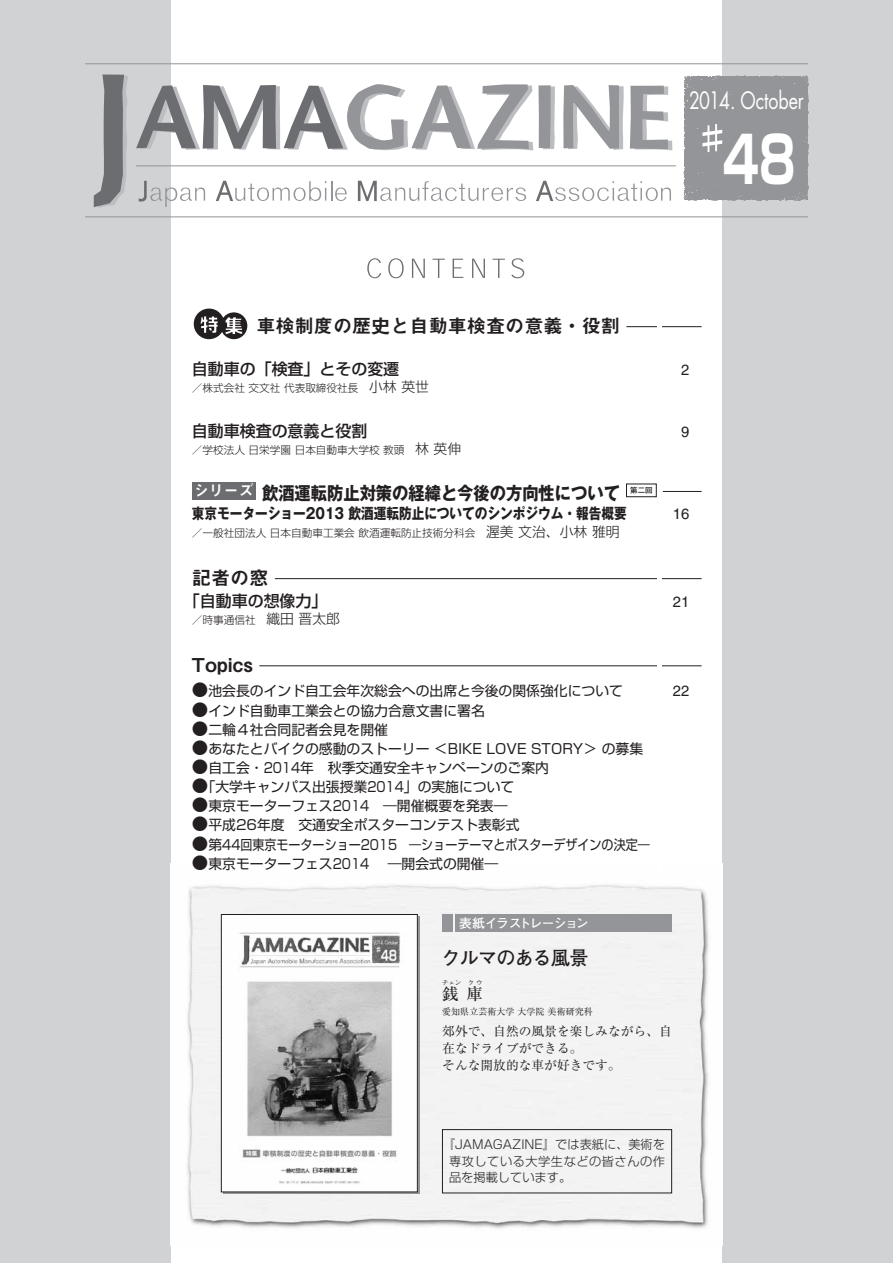
<style>
.page{position:relative;width:893px;height:1263px;background:#fff}
.page>*{position:absolute;margin:0;border:0;box-sizing:border-box;transform-origin:0 0}
.t1{font:700 63.75px "Shin Go Pro";color:#fff;scale:.7 1}
.t2{font:23.4px "Futura";color:#fff;scale:.76 1}
.t3{font:19.2px "Midashi Go Pro MB31";color:#231f20}
.t4{font:700 19.2px "Futo Go B101 Pro";letter-spacing:-.045em;color:#231f20}
.t5{font:700 18px "Gothic MB101 Pro";color:#231f20;scale:.9 1}
.t6{font:500 16.5px "Ryumin Pro";color:#231f20}
.t7{font:500 15.9px "Shin Go Pro";color:#231f20}
.t8{font:700 14.85px "Gothic MB101 Pro";color:#231f20;scale:.85 1}
.t9{font:14.85px "Helvetica";color:#231f20}
.t10{font:13.8px "Shin Go Pro";color:#231f20}
.t11{font:12.75px/17px "Ryumin Pro";color:#231f20}
.t12{font:700 12.75px "Futo Go B101 Pro";letter-spacing:-.07em;color:#fff}
.t13{font:300 12.15px/16.5px "Shin Go Pro";color:#231f20;text-align:justify}
.t14{font:300 10.65px "Shin Go Pro";color:#231f20}
.t15{font:9px "Ryumin Pro";color:#231f20}
.t16{font:500 7.5px "Gothic MB101 Pro";color:#231f20}
.t17{font:6.45px "Ryumin Pro";color:#231f20}
.s1{font-size:13.8px}
.s2{font-family:"Shin Go Pro";font-weight:500;font-size:15.9px}
.s3{font-size:16.5px}
</style>
<div class="page">
<div style="left:0;top:0;width:170px;height:1263px;background:#d1d2d4"></div>
<div style="left:723px;top:0;width:170px;height:1263px;background:#d1d2d4"></div>
<hr style="left:85px;top:63px;width:723px;height:1px;background:#939598">
<hr style="left:85px;top:216px;width:723px;height:1px;background:#939598">
<hr style="left:136px;top:165px;width:540px;height:1px;background:#939598">
<svg style="left:94px;top:74px;width:34px;height:134px"></svg>
<svg style="left:136px;top:84px;width:419px;height:66px"></svg>
<svg style="left:563px;top:85px;width:61px;height:65px"></svg>
<svg style="left:630px;top:86px;width:42px;height:64px"></svg>
<img style="left:187px;top:884px;width:522px;height:345px">
<svg style="left:139px;top:181px;width:66px;height:26px"></svg>
<svg style="left:216px;top:181px;width:131px;height:20px"></svg>
<svg style="left:358px;top:181px;width:168px;height:20px"></svg>
<svg style="left:536px;top:181px;width:135px;height:20px"></svg>
<svg style="left:367px;top:258px;width:14px;height:20px"></svg>
<svg style="left:388px;top:258px;width:16px;height:20px"></svg>
<svg style="left:412px;top:259px;width:13px;height:19px"></svg>
<svg style="left:432px;top:259px;width:13px;height:19px"></svg>
<svg style="left:453px;top:259px;width:10px;height:19px"></svg>
<svg style="left:472px;top:259px;width:13px;height:19px"></svg>
<svg style="left:493px;top:259px;width:12px;height:19px"></svg>
<svg style="left:511px;top:258px;width:13px;height:20px"></svg>
<div style="left:684px;top:76px;width:125px;height:125px;background:#939598"></div>
<div style="left:194px;top:309px;width:30px;height:30px;background:#231f20;border-radius:50%"></div>
<svg style="left:201px;top:316px;width:17px;height:17px"></svg>
<div style="left:221px;top:312px;width:26px;height:27px;background:#231f20;border-radius:50%"></div>
<svg style="left:226px;top:317px;width:16px;height:17px"></svg>
<hr style="left:626px;top:326px;width:76px;height:1px;background:#231f20">
<div style="left:192px;top:482px;width:64px;height:17px;background:#6c6d70"></div>
<div style="left:626px;top:484px;width:30px;height:13px;border:1px solid #231f20"></div>
<hr style="left:663px;top:491px;width:39px;height:1px;background:#231f20">
<hr style="left:275px;top:578px;width:427px;height:1px;background:#231f20">
<hr style="left:259px;top:665px;width:443px;height:1px;background:#231f20">
<hr style="left:657px;top:316px;width:4px;height:561px;background:#fff">
<div style="left:442px;top:914px;width:11px;height:17px;background:#939598"></div>
<div style="left:455px;top:914px;width:217px;height:17px;background:#939598"></div>
<div style="left:442px;top:1129px;width:230px;height:64px;border:1px solid #231f20"></div>
<img style="left:223px;top:916px;width:193px;height:274px">
<div style="left:221px;top:914px;width:197px;height:278px;border:1px solid #231f20"></div>
<h2 class="t2" style="left:689px;top:84px;width:153px">2014. October</h2>
<h1 class="t1" style="left:723px;top:109px;width:105px">48</h1>
<h3 class="t3" style="left:256px;top:310px;width:365px">車検制度の歴史と自動車検査の意義・役割</h3>
<p class="t7" style="left:192px;top:356px;width:209px">自動車の「検査」とその変遷</p>
<p class="t9" style="left:681px;top:361px;width:10px">2</p>
<p class="t14" style="left:192px;top:379px;width:239px">／株式会社 交文社 代表取締役社長 <span class="s1">小林 英世</span></p>
<p class="t7" style="left:192px;top:417px;width:177px">自動車検査の意義と役割</p>
<p class="t9" style="left:681px;top:423px;width:10px">9</p>
<p class="t14" style="left:192px;top:441px;width:271px">／学校法人 日栄学園 日本自動車大学校 教頭 <span class="s1">林 英伸</span></p>
<h3 class="t5" style="left:194px;top:478px;width:475px"><sup>シリーズ</sup>飲酒運転防止対策の経緯と今後の方向性について</h3>
<p class="t16" style="left:630px;top:484px;width:24px">第二回</p>
<p class="t8" style="left:192px;top:501px;width:532px">東京モーターショー2013 飲酒運転防止についてのシンポジウム・報告概要<span class="s2">　</span></p>
<p class="t9" style="left:673px;top:506px;width:18px">16</p>
<p class="t14" style="left:192px;top:524px;width:429px">／一般社団法人 日本自動車工業会 飲酒運転防止技術分科会 <span class="s1">渥美 文治、小林 雅明</span></p>
<h3 class="t3" style="left:192px;top:562px;width:78px">記者の窓</h3>
<p class="t7" style="left:184px;top:587px;width:145px">「自動車の想像力」</p>
<p class="t9" style="left:673px;top:593px;width:18px">21</p>
<p class="t14" style="left:192px;top:611px;width:150px">／時事通信社 <span class="s1">織田 晋太郎</span></p>
<h3 class="t3" style="left:192px;top:649px;width:62px">Topics</h3>
<p class="t10" style="left:192px;top:680px;width:433px"><span class="s3">●</span>池会長のインド自工会年次総会への出席と今後の関係強化について</p>
<p class="t9" style="left:673px;top:683px;width:18px">22</p>
<p class="t10" style="left:192px;top:699px;width:294px"><span class="s3">●</span>インド自動車工業会との協力合意文書に署名</p>
<p class="t10" style="left:192px;top:718px;width:198px"><span class="s3">●</span>二輪４社合同記者会見を開催</p>
<p class="t10" style="left:192px;top:737px;width:453px"><span class="s3">●</span>あなたとバイクの感動のストーリー＜BIKE LOVE STORY＞の募集</p>
<p class="t10" style="left:192px;top:756px;width:358px"><span class="s3">●</span>自工会・2014年　秋季交通安全キャンペーンのご案内</p>
<p class="t10" style="left:192px;top:775px;width:324px"><span class="s3">●</span>「大学キャンパス出張授業2014」の実施について</p>
<p class="t10" style="left:192px;top:795px;width:317px"><span class="s3">●</span>東京モーターフェス2014　―開催概要を発表―</p>
<p class="t10" style="left:192px;top:814px;width:329px"><span class="s3">●</span>平成26年度　交通安全ポスターコンテスト表彰式</p>
<p class="t10" style="left:192px;top:833px;width:459px"><span class="s3">●</span>第44回東京モーターショー2015　―ショーテーマとポスターデザインの決定―</p>
<p class="t10" style="left:192px;top:852px;width:308px"><span class="s3">●</span>東京モーターフェス2014 　―開会式の開催―</p>
<p class="t12" style="left:459px;top:913px;width:131px">表紙イラストレーション</p>
<h3 class="t4" style="left:442px;top:942px;width:149px">クルマのある風景</h3>
<p class="t6" style="left:442px;top:981px;width:18px">銭</p>
<p class="t17" style="left:468px;top:977px;width:16px">クウ</p>
<p class="t15" style="left:442px;top:1004px;width:152px">愛知県立芸術大学 大学院 美術研究科</p>
<p class="t11" style="left:442px;top:1022px;width:231px">郊外で、自然の風景を楽しみながら、自在なドライブができる。<br>そんな開放的な車が好きです。</p>
<p class="t17" style="left:442px;top:977px;width:21px">チェン</p>
<p class="t6" style="left:467px;top:981px;width:18px">庫</p>
<p class="t13" style="left:449px;top:1135px;width:218px;text-indent:-6px">『JAMAGAZINE』では表紙に、美術を専攻している大学生などの皆さんの作品を掲載しています。</p>
</div>
